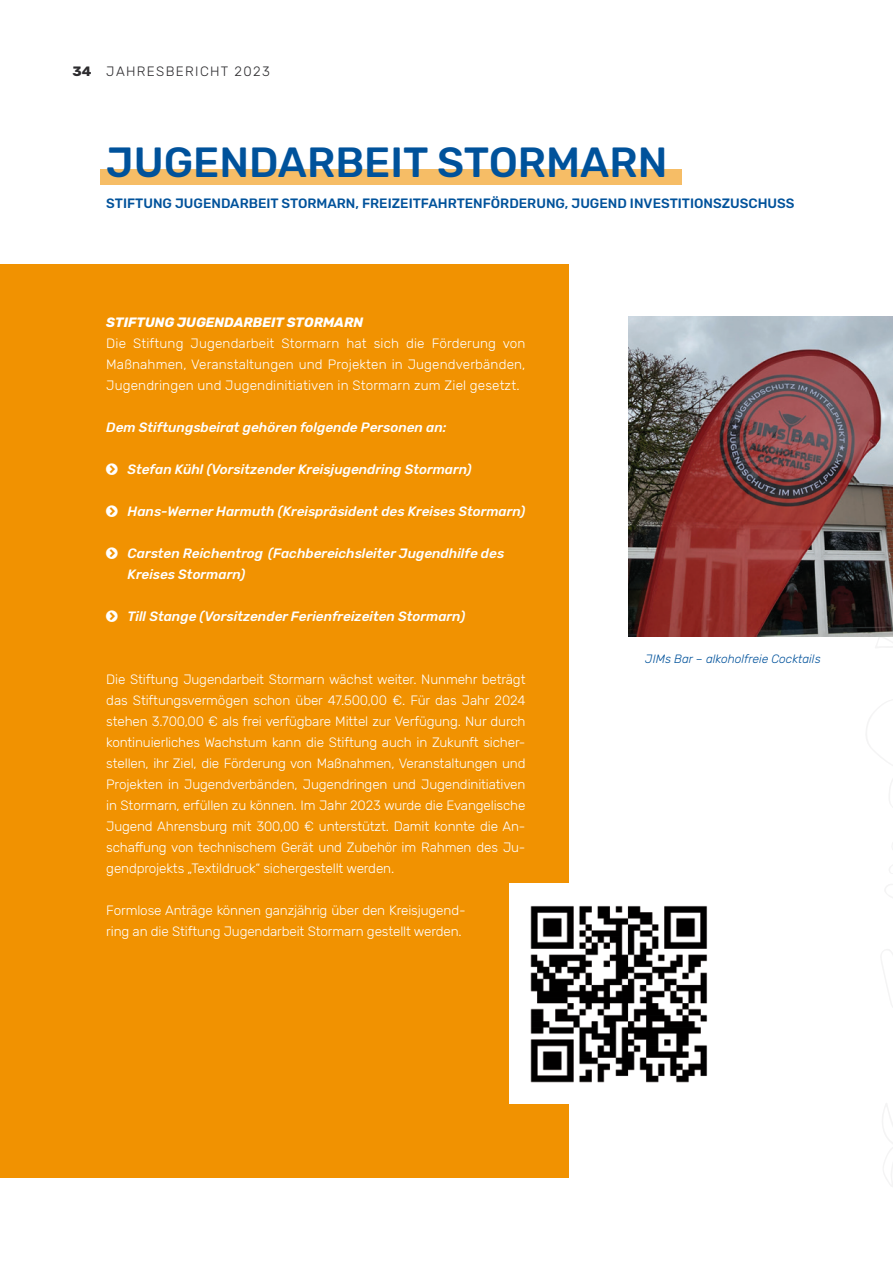
<style>
.page{position:relative;width:893px;height:1263px;background:#fff}
.page>*{position:absolute;margin:0;border:0;box-sizing:border-box;transform-origin:0 0}
.t1{font:500 42px "Rubik";color:#00529b}
.t2{font:300 13.5px/21px "Rubik";letter-spacing:-.01em;color:#fff;text-align:justify}
.t3{font:italic 500 13.5px/21px "Rubik";color:#fff}
.t4{font:500 13.5px "Rubik";color:#00529b}
.t5{font:italic 700 13.5px "Rubik";color:#fff}
.t6{font:300 13.5px "Rubik";letter-spacing:.1em;color:#2d2c2f}
.t7{font:italic 300 12px "Rubik";color:#00529b}
.s1{font-weight:700}
</style>
<div class="page">
<div style="left:0;top:264px;width:568px;height:914px;background:#f19201"></div>
<div style="left:100px;top:170px;width:581px;height:15px;background:#f6bd66"></div>
<svg style="left:881px;top:884px;width:12px;height:303px"></svg>
<svg style="left:866px;top:637px;width:27px;height:235px"></svg>
<div style="left:508px;top:884px;width:220px;height:220px;background:#fff"></div>
<img style="left:530px;top:905px;width:178px;height:178px">
<img style="left:628px;top:317px;width:265px;height:320px">
<p class="t6" style="left:73px;top:64px;width:199px"><span class="s1">34</span> JAHRESBERICHT 2023</p>
<h1 class="t1" style="left:106px;top:139px;width:563px">JUGENDARBEIT STORMARN</h1>
<p class="t4" style="left:106px;top:196px;width:690px">STIFTUNG JUGENDARBEIT STORMARN, FREIZEITFAHRTENFÖRDERUNG, JUGEND INVESTITIONSZUSCHUSS</p>
<p class="t5" style="left:106px;top:315px;width:258px">STIFTUNG JUGENDARBEIT STORMARN</p>
<p class="t2" style="left:106px;top:333px;width:421px">Die Stiftung Jugendarbeit Stormarn hat sich die Förderung von Maßnahmen, Veranstaltungen und Projekten in Jugendverbänden, Jugendringen und Jugendinitiativen in Stormarn zum Ziel gesetzt.</p>
<p class="t3" style="left:106px;top:417px;width:342px">Dem Stiftungsbeirat gehören folgende Personen an:</p>
<p class="t3" style="left:128px;top:459px;width:346px">Stefan Kühl (Vorsitzender Kreisjugendring Stormarn)</p>
<p class="t3" style="left:128px;top:501px;width:399px">Hans-Werner Harmuth (Kreispräsident des Kreises Stormarn)</p>
<p class="t3" style="left:128px;top:543px;width:378px">Carsten Reichentrog (Fachbereichsleiter Jugendhilfe des<br>Kreises Stormarn)</p>
<p class="t3" style="left:128px;top:606px;width:339px">Till Stange (Vorsitzender Ferienfreizeiten Stormarn)</p>
<p class="t2" style="left:106px;top:669px;width:421px">Die Stiftung Jugendarbeit Stormarn wächst weiter. Nunmehr beträgt das Stiftungsvermögen schon über 47.500,00 €. Für das Jahr 2024 stehen 3.700,00 € als frei verfügbare Mittel zur Verfügung. Nur durch kontinuierliches Wachstum kann die Stiftung auch in Zukunft sicher&shy;stellen, ihr Ziel, die Förderung von Maßnahmen, Veranstaltungen und Projekten in Jugendverbänden, Jugendringen und Jugendinitiativen in Stormarn, erfüllen zu können. Im Jahr 2023 wurde die Evangelische Jugend Ahrensburg mit 300,00 € unterstützt. Damit konnte die An&shy;schaffung von technischem Gerät und Zubehör im Rahmen des Ju&shy;gendprojekts „Textildruck“ sichergestellt werden.</p>
<p class="t2" style="left:106px;top:900px;width:361px">Formlose Anträge können ganzjährig über den Kreisjugend&shy;ring an die Stiftung Jugendarbeit Stormarn gestellt werden.</p>
<p class="t7" style="left:645px;top:652px;width:177px">JIMs Bar – alkoholfreie Cocktails</p>
</div>
